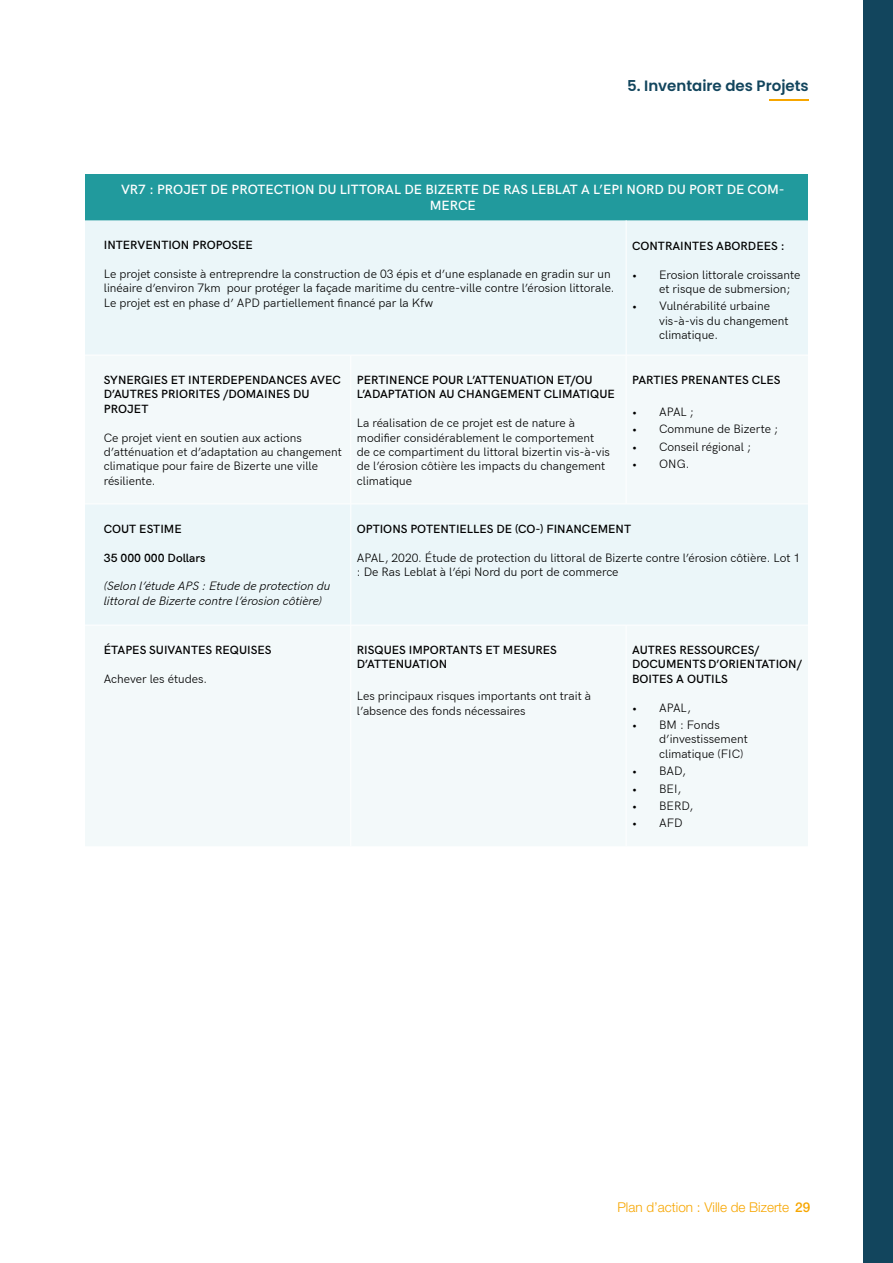
<style>
.page{position:relative;width:893px;height:1263px;background:#fff}
.page>*{position:absolute;margin:0;border:0;box-sizing:border-box;transform-origin:0 0}
.t1{font:600 15px "Poppins";color:#12455d}
.t2{font:600 13.5px/16.2px "HK Grotesk";color:#fff;text-align:center}
.t3{font:300 13.5px "Helvetica Neue LT Std";color:#f7a600}
.t4{font:12px/14.4px "HK Grotesk";color:#000}
.t5{font:600 12px/14.4px "HK Grotesk";color:#000}
.t6{font:italic 12px/14.4px "HK Grotesk";color:#000}
.s1{font-weight:500}
</style>
<div class="page">
<div style="left:863px;top:0;width:30px;height:1263px;background:#12455d"></div>
<hr style="left:769px;top:99px;width:40px;height:1px;background:#f7a600">
<div style="left:85px;top:174px;width:723px;height:46px;background:#219a9d"></div>
<div style="left:85px;top:220px;width:723px;height:135px;background:#ebf6f9"></div>
<div style="left:85px;top:356px;width:723px;height:147px;background:#f3f9fa"></div>
<div style="left:85px;top:505px;width:723px;height:120px;background:#ebf6f9"></div>
<div style="left:85px;top:626px;width:723px;height:220px;background:#f3f9fa"></div>
<hr style="left:626px;top:220px;width:1px;height:135px;background:#fff">
<hr style="left:351px;top:355px;width:1px;height:149px;background:#fff">
<hr style="left:626px;top:355px;width:1px;height:149px;background:#fff">
<hr style="left:351px;top:504px;width:1px;height:121px;background:#fff">
<hr style="left:351px;top:625px;width:1px;height:221px;background:#fff">
<hr style="left:626px;top:625px;width:1px;height:221px;background:#fff">
<p class="t1" style="left:627px;top:77px;width:183px">5. Inventaire des Projets</p>
<p class="t2" style="left:121px;top:180px;width:665px">VR7 : PROJET DE PROTECTION DU LITTORAL DE BIZERTE DE RAS LEBLAT A L’EPI NORD DU PORT DE COM-<br>MERCE</p>
<p class="t5" style="left:104px;top:237px;width:151px">INTERVENTION PROPOSEE</p>
<p class="t4" style="left:104px;top:266px;width:512px">Le projet consiste à entreprendre la construction de 03 épis et d’une esplanade en gradin sur un linéaire d’environ 7km pour protéger la façade maritime du centre-ville contre l’érosion littorale.<br>Le projet est en phase d’ APD partiellement financé par la Kfw</p>
<p class="t5" style="left:632px;top:238px;width:154px">CONTRAINTES ABORDEES :</p>
<p class="t4" style="left:659px;top:266px;width:143px;text-indent:-27px">• Erosion littorale croissante et risque de submersion;</p>
<p class="t4" style="left:659px;top:298px;width:131px;text-indent:-27px">• Vulnérabilité urbaine vis-à-vis du changement climatique.</p>
<p class="t5" style="left:104px;top:372px;width:239px">SYNERGIES ET INTERDEPENDANCES AVEC<br>D’AUTRES PRIORITES /DOMAINES DU<br>PROJET</p>
<p class="t4" style="left:104px;top:429px;width:240px">Ce projet vient en soutien aux actions d’atténuation et d’adaptation au changement climatique pour faire de Bizerte une ville résiliente.</p>
<p class="t5" style="left:104px;top:520px;width:79px">COUT ESTIME</p>
<p class="t5" style="left:104px;top:549px;width:103px">35 000 000 Dollars</p>
<p class="t6" style="left:104px;top:578px;width:228px">(Selon l’étude APS : Etude de protection du littoral de Bizerte contre l’érosion côtière)</p>
<p class="t5" style="left:104px;top:642px;width:169px">ÉTAPES SUIVANTES REQUISES</p>
<p class="t4" style="left:104px;top:670px;width:105px">Achever les études.</p>
<p class="t5" style="left:357px;top:372px;width:259px">PERTINENCE POUR L’ATTENUATION ET/OU<br>L’ADAPTATION AU CHANGEMENT CLIMATIQUE</p>
<p class="t4" style="left:357px;top:415px;width:255px">La réalisation de ce projet est de nature à modifier considérablement le comportement de ce compartiment du littoral bizertin vis-à-vis de l’érosion côtière les impacts du changement climatique</p>
<p class="t5" style="left:632px;top:372px;width:150px">PARTIES PRENANTES CLES</p>
<p class="t4" style="left:632px;top:403px;width:63px">• APAL ;</p>
<p class="t4" style="left:632px;top:421px;width:147px">• Commune de Bizerte ;</p>
<p class="t4" style="left:632px;top:438px;width:120px">• Conseil régional ;</p>
<p class="t4" style="left:632px;top:456px;width:59px">• ONG.</p>
<p class="t5" style="left:357px;top:520px;width:276px">OPTIONS POTENTIELLES DE (CO-) FINANCEMENT</p>
<p class="t4" style="left:357px;top:549px;width:445px">APAL, 2020. Étude de protection du littoral de Bizerte contre l’érosion côtière. Lot 1 : De Ras Leblat à l’épi Nord du port de commerce</p>
<p class="t5" style="left:357px;top:642px;width:202px">RISQUES IMPORTANTS ET MESURES<br>D’ATTENUATION</p>
<p class="t4" style="left:357px;top:688px;width:236px">Les principaux risques importants ont trait à l’absence des fonds nécessaires</p>
<p class="t5" style="left:632px;top:642px;width:171px">AUTRES RESSOURCES/<br>DOCUMENTS D’ORIENTATION/<br>BOITES A OUTILS</p>
<p class="t4" style="left:632px;top:699px;width:60px">• APAL,</p>
<p class="t4" style="left:659px;top:717px;width:90px;text-indent:-27px">• BM : Fonds d’investissement climatique (FIC)</p>
<p class="t4" style="left:632px;top:763px;width:55px">• BAD,</p>
<p class="t4" style="left:632px;top:780px;width:51px">• BEI,</p>
<p class="t4" style="left:632px;top:798px;width:63px">• BERD,</p>
<p class="t4" style="left:632px;top:815px;width:52px">• AFD</p>
<p class="t3" style="left:617px;top:1199px;width:194px">Plan d’action : Ville de Bizerte <span class="s1">29</span></p>
</div>
